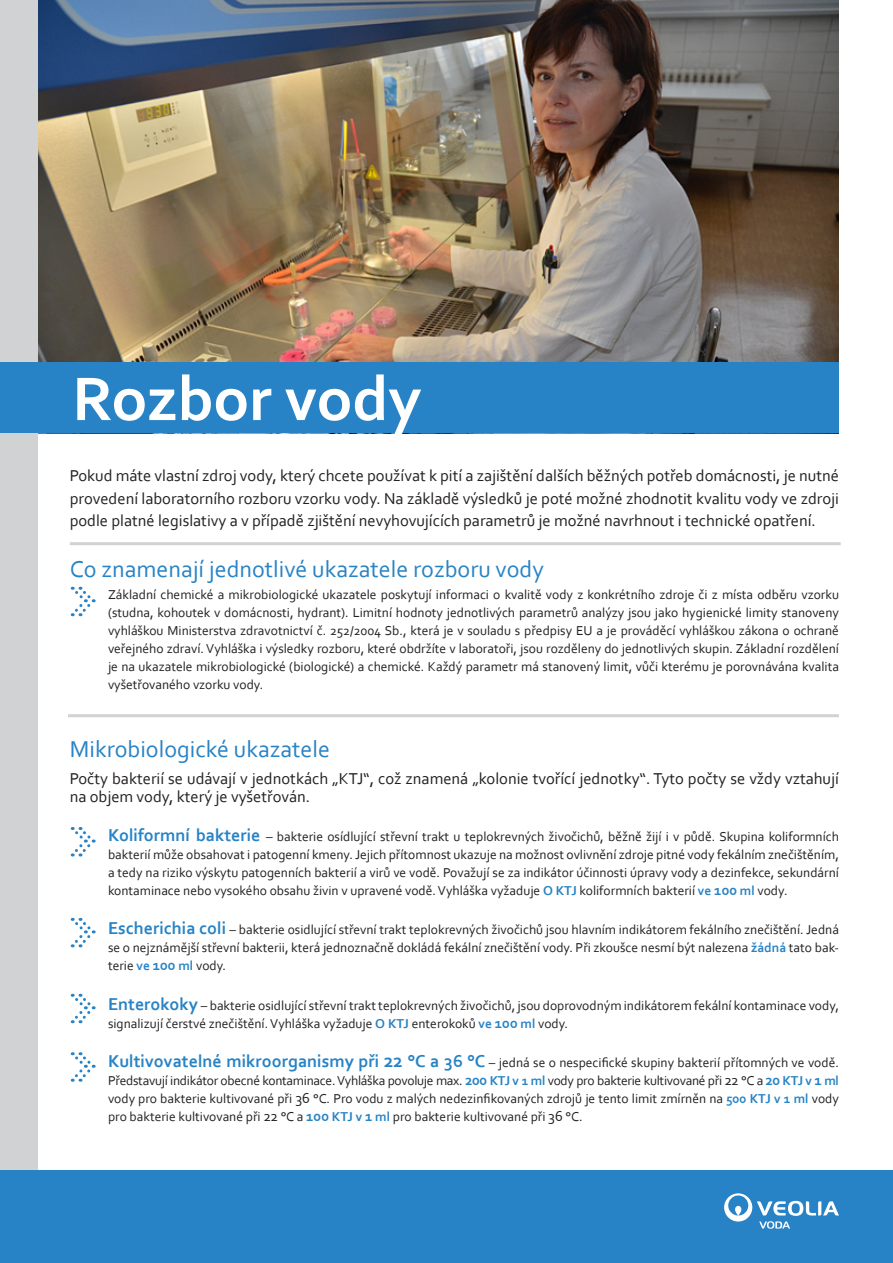
<style>
.page{position:relative;width:893px;height:1263px;background:#fff}
.page>*{position:absolute;margin:0;border:0;box-sizing:border-box;transform-origin:0 0}
.t1{font:700 64.5px "Corbel";color:#fff}
.t2{font:24px "Corbel";color:#2783c5}
.t3{font:16.5px/22.5px "Corbel";color:#231f20;text-align:justify}
.t4{font:13.5px/18px "Corbel";color:#231f20;text-align:justify}
.s1{font-weight:700;font-size:18px;color:#2783c5}
.s2{font-weight:700;color:#2783c5}
.s3{font-weight:700;font-size:15px;color:#2783c5}
.s4{font-weight:700;font-size:19.5px;color:#2783c5}
.s5{font-size:15px}
</style>
<div class="page">
<img style="left:38px;top:0;width:801px;height:362px">
<div style="left:0;top:0;width:38px;height:1263px;background:#d1d2d4"></div>
<div style="left:0;top:362px;width:839px;height:71px;background:#2783c5"></div>
<div style="left:0;top:1171px;width:893px;height:92px;background:#2783c5"></div>
<svg style="left:724px;top:1193px;width:115px;height:36px"></svg>
<hr style="left:68px;top:714px;width:771px;height:3px;background:#d1d2d4">
<hr style="left:70px;top:542px;width:771px;height:3px;background:#d1d2d4">
<svg style="left:70px;top:827px;width:25px;height:30px"></svg>
<svg style="left:70px;top:918px;width:25px;height:30px"></svg>
<svg style="left:70px;top:994px;width:25px;height:30px"></svg>
<svg style="left:70px;top:1052px;width:25px;height:30px"></svg>
<svg style="left:70px;top:587px;width:25px;height:30px"></svg>
<p class="t1" style="left:72px;top:359px;width:351px">Rozbor vody</p>
<p class="t3" style="left:70px;top:464px;width:771px">Pokud máte vlastní zdroj vody, který chcete používat k pití a zajištění dalších běžných potřeb domácnosti, je nutné provedení laboratorního rozboru vzorku vody. Na základě výsledků je poté možné zhodnotit kvalitu vody ve zdroji podle platné legislativy a v případě zjištění nevyhovujících parametrů je možné navrhnout i technické opatření.</p>
<p class="t2" style="left:70px;top:554px;width:476px">Co znamenají jednotlivé ukazatele rozboru vody</p>
<p class="t4" style="left:108px;top:585px;width:732px">Základní chemické a mikrobiologické ukazatele poskytují informaci o kvalitě vody z konkrétního zdroje či z místa odběru vzorku (studna, kohoutek v domácnosti, hydrant). Limitní hodnoty jednotlivých parametrů analýzy jsou jako hygienické limity stanoveny vyhláškou Ministerstva zdravotnictví č. 252/2004 Sb., která je v souladu s předpisy EU a je prováděcí vyhláškou zákona o ochraně veřejného zdraví. Vyhláška i výsledky rozboru, které obdržíte v laboratoři, jsou rozděleny do jednotlivých skupin. Základní rozdělení je na ukazatele mikrobiologické (biologické) a chemické. Každý parametr má stanovený limit, vůči kterému je porovnávána kvalita vyšetřovaného vzorku vody.</p>
<p class="t2" style="left:70px;top:734px;width:262px">Mikrobiologické ukazatele</p>
<p class="t3" style="left:70px;top:769px;width:771px;line-height:18px">Počty bakterií se udávají v jednotkách „KTJ“, což znamená „kolonie tvořící jednotky“. Tyto počty se vždy vztahují na objem vody, který je vyšetřován.</p>
<p class="t4" style="left:108px;top:827px;width:732px"><span class="s1">Koliformní bakterie</span> – bakterie osídlující střevní trakt u teplokrevných živočichů, běžně žijí i v půdě. Skupina koliformních bakterií může obsahovat i patogenní kmeny. Jejich přítomnost ukazuje na možnost ovlivnění zdroje pitné vody fekálním znečištěním, a tedy na riziko výskytu patogenních bakterií a virů ve vodě. Považují se za indikátor účinnosti úpravy vody a dezinfekce, sekundární kontaminace nebo vysokého obsahu živin v upravené vodě. Vyhláška vyžaduje <span class="s2">O KTJ</span> koliformních bakterií <span class="s2">ve</span> <span class="s3">100</span> <span class="s2">ml</span> vody.</p>
<p class="t4" style="left:108px;top:920px;width:732px"><span class="s1">Escherichia coli</span> – bakterie osidlující střevní trakt teplokrevných živočichů jsou hlavním indikátorem fekálního znečištění. Jedná se o nejznámější střevní bakterii, která jednoznačně dokládá fekální znečištění vody. Při zkoušce nesmí být nalezena <span class="s2">žádná</span> tato bak&shy;terie <span class="s2">ve</span> <span class="s3">100</span> <span class="s2">ml</span> vody.</p>
<p class="t4" style="left:108px;top:996px;width:732px"><span class="s1">Enterokoky</span> – bakterie osidlující střevní trakt teplokrevných živočichů, jsou doprovodným indikátorem fekální kontaminace vody, signalizují čerstvé znečištění. Vyhláška vyžaduje <span class="s2">O KTJ</span> enterokoků <span class="s2">ve</span> <span class="s3">100</span> <span class="s2">ml</span> vody.</p>
<p class="t4" style="left:108px;top:1053px;width:732px"><span class="s1">Kultivovatelné mikroorganismy při</span> <span class="s4">22</span> <span class="s1">°C a 36 °C</span> – jedná se o nespecifické skupiny bakterií přítomných ve vodě.<br>Představují indikátor obecné kontaminace. Vyhláška povoluje max. <span class="s3">200</span> <span class="s2">KTJ v 1 ml</span> vody pro bakterie kultivované při <span class="s5">22</span> °C a <span class="s3">20</span> <span class="s2">KTJ v</span> <span class="s3">1</span> <span class="s2">ml </span>vody pro bakterie kultivované při <span class="s5">36</span> °C. Pro vodu z malých nedezinfikovaných zdrojů je tento limit zmírněn na <span class="s2">500 KTJ v 1 ml</span> vody pro bakterie kultivované při <span class="s5">22</span> °C a <span class="s3">100</span> <span class="s2">KTJ v</span> <span class="s3">1</span> <span class="s2">ml</span> pro bakterie kultivované při <span class="s5">36</span> °C.</p>
</div>
